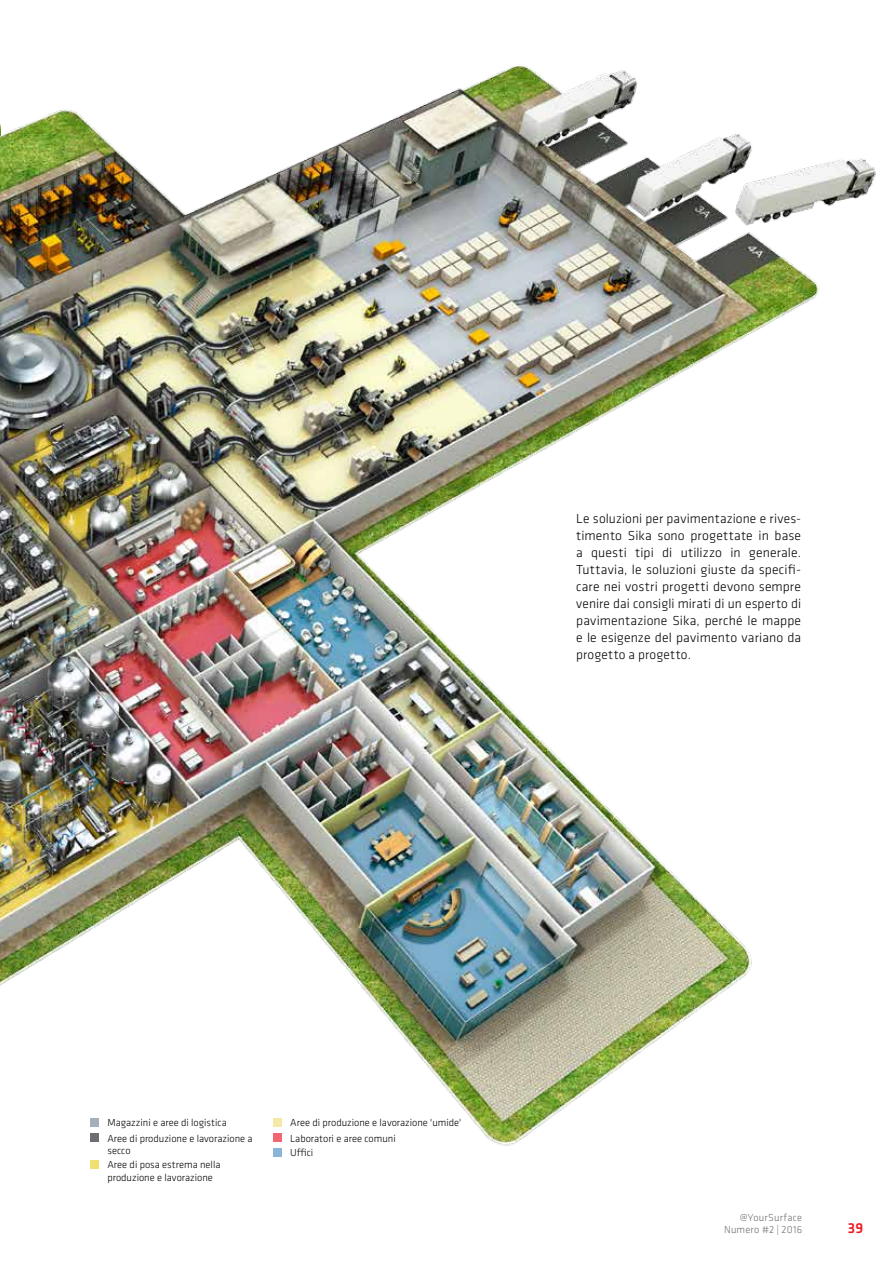
<style>
.page{position:relative;width:893px;height:1263px;background:#fff}
.page>*{position:absolute;margin:0;border:0;box-sizing:border-box;transform-origin:0 0}
.t1{font:500 15px "Klavika";color:#ed1d24}
.t2{font:300 13.5px/17px "Klavika";letter-spacing:.01em;color:#000;text-align:justify}
.t3{font:300 10.5px/15.1px "Klavika";color:#000}
.t4{font:300 10.5px/12.6px "Klavika";letter-spacing:.02em;color:#6d6e71;text-align:right}
</style>
<div class="page">
<img style="left:0;top:65px;width:876px;height:1104px">
<div style="left:90px;top:1118px;width:9px;height:8px;background:#a3b0bb"></div>
<div style="left:90px;top:1133px;width:9px;height:8px;background:#6d6e71"></div>
<div style="left:90px;top:1160px;width:9px;height:8px;background:#f0df71"></div>
<div style="left:273px;top:1118px;width:9px;height:8px;background:#f5e9a8"></div>
<div style="left:273px;top:1133px;width:9px;height:8px;background:#f16671"></div>
<div style="left:273px;top:1148px;width:9px;height:8px;background:#8ab5d7"></div>
<p class="t2" style="left:576px;top:510px;width:227px">Le soluzioni per pavimentazione e rives&shy;timento Sika sono progettate in base a questi tipi di utilizzo in generale.<br>Tuttavia, le soluzioni giuste da specifi&shy;care nei vostri progetti devono sempre venire dai consigli mirati di un esperto di pavimentazione Sika, perché le mappe e le esigenze del pavimento variano da progetto a progetto.</p>
<p class="t3" style="left:107px;top:1115px;width:147px">Magazzini e aree di logistica<br>Aree di produzione e lavorazione a</p>
<p class="t3" style="left:107px;top:1143px;width:115px;line-height:14.2px">secco<br>Aree di posa estrema nella</p>
<p class="t3" style="left:107px;top:1170px;width:107px">produzione e lavorazione</p>
<p class="t3" style="left:290px;top:1115px;width:173px">Aree di produzione e lavorazione 'umide'<br>Laboratori e aree comuni<br>Uffici</p>
<p class="t4" style="left:724px;top:1211px;width:80px">@YourSurface<br>Numero #2 | 2016</p>
<p class="t1" style="left:848px;top:1218px;width:17px">39</p>
</div>
